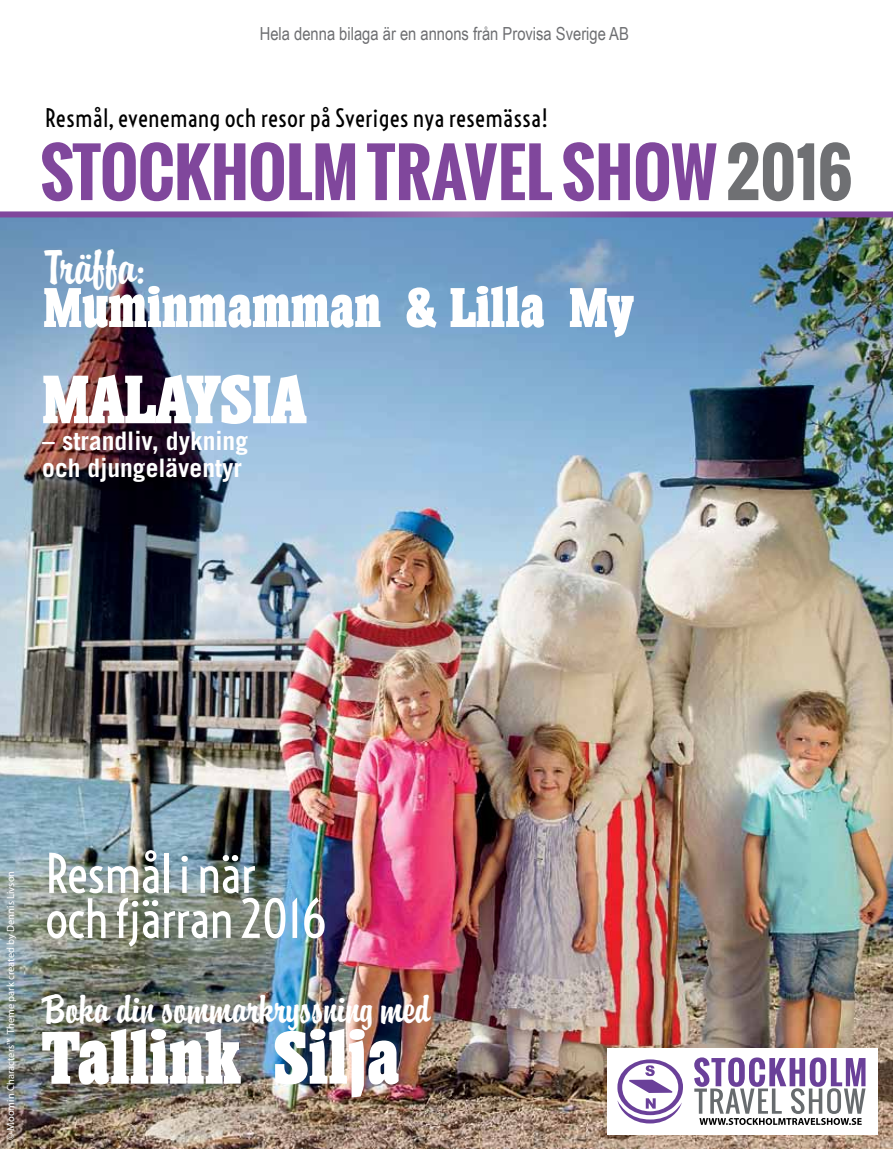
<style>
.page{position:relative;width:893px;height:1149px;background:#fff}
.page>*{position:absolute;margin:0;border:0;box-sizing:border-box;transform-origin:0 0}
.t1{font:72px "Hansen";color:#fff}
.t2{font:66px "Hansen";color:#fff}
.t3{font:700 64.5px "Oswald";letter-spacing:-.005em;color:#80479c}
.t4{font:54px "Hansen";color:#fff}
.t5{font:51px/45px "Voltaire";letter-spacing:-.03em;color:#fff}
.t6{font:49.05px "AT Brophy Script";color:#fff}
.t7{font:40.5px "AT Brophy Script";color:#fff}
.t8{font:700 25.5px/27px "Trade Gothic LT Std";color:#fff}
.t9{font:24px "Voltaire";color:#000}
.t10{font:18px "Arial Narrow";color:#6d6e71}
.t11{font:10.5px "Myriad Pro";color:#fff}
.s1{color:#6f7073}
</style>
<div class="page">
<img style="left:0;top:217px;width:893px;height:931px">
<div style="left:607px;top:1047px;width:271px;height:87px;background:#fff"></div>
<svg style="left:617px;top:1059px;width:66px;height:64px"></svg>
<svg style="left:694px;top:1057px;width:171px;height:67px"></svg>
<svg style="left:0;top:211px;width:893px;height:6px;background:#8f5da7"></svg>
<h3 class="t10" style="left:260px;top:20px;width:371px">Hela denna bilaga är en annons från Provisa Sverige AB</h3>
<h3 class="t9" style="left:45px;top:103px;width:505px">Resmål, evenemang och resor på Sveriges nya resemässa!</h3>
<h3 class="t3" style="left:40px;top:124px;width:814px">STOCKHOLM TRAVEL SHOW<span class="s1">2016</span></h3>
<h3 class="t6" style="left:43px;top:237px;width:104px">Träffa:</h3>
<h3 class="t4" style="left:43px;top:277px;width:592px">Muminmamman &amp; Lilla My</h3>
<h2 class="t2" style="left:42px;top:362px;width:265px">MALAYSIA</h2>
<h3 class="t8" style="left:42px;top:427px;width:207px">– strandliv, dykning och djungeläventyr</h3>
<p class="t11" style="left:4px;top:1139px;width:270px;rotate:-90deg">© Moomin Characters™ Theme park created by Dennis Livson</p>
<h3 class="t5" style="left:45px;top:851px;width:284px">Resmål i när och fjärran 2016</h3>
<h3 class="t7" style="left:42px;top:983px;width:390px">Boka din sommarkryssning med</h3>
<h1 class="t1" style="left:42px;top:1017px;width:359px">Tallink Silja</h1>
</div>
